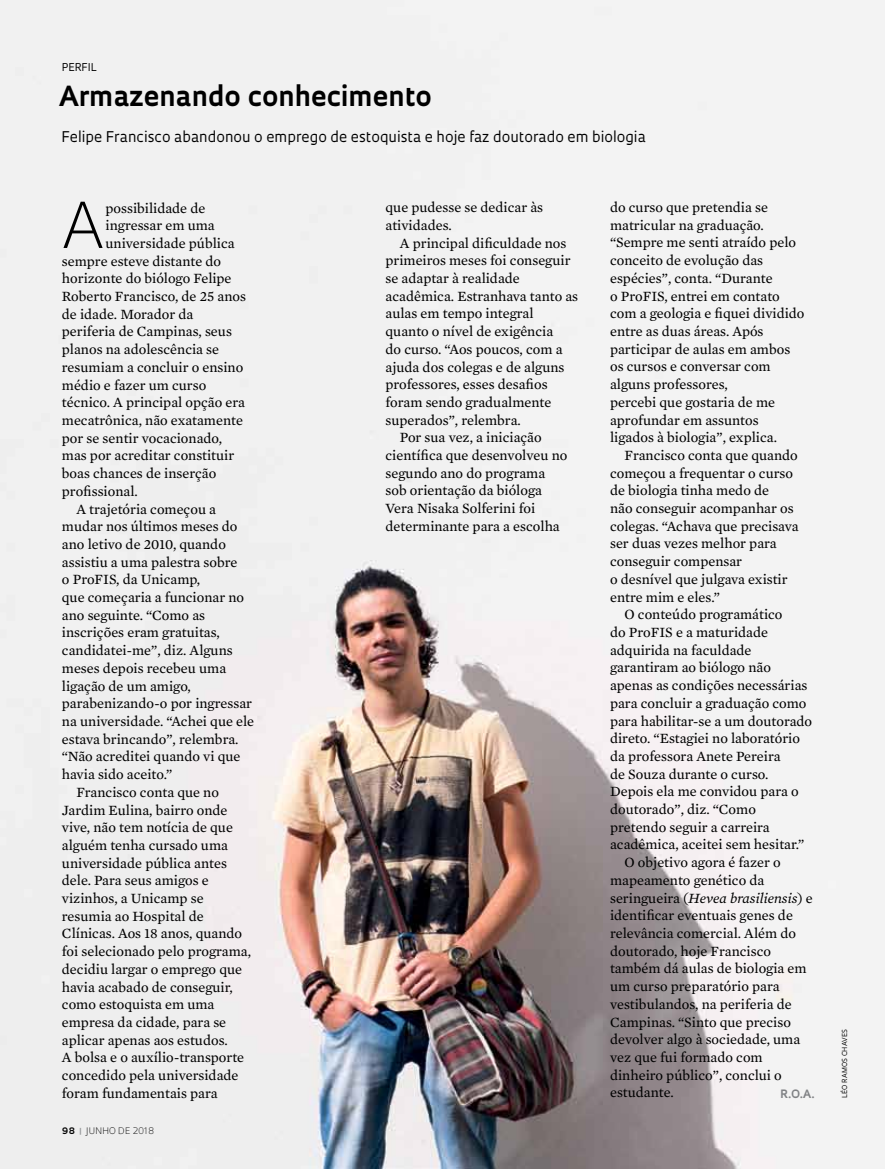
<style>
.page{position:relative;width:885px;height:1169px;background:#fff}
.page>*{position:absolute;margin:0;border:0;box-sizing:border-box;transform-origin:0 0}
.t1{font:300 61.35px "Oculum";color:#000}
.t2{font:700 27px "Oculum";color:#000}
.t3{font:14.4px/17.7px "Mercury Text G2";color:#000}
.t4{font:14.4px "Oculum";color:#000}
.t5{font:italic 14.4px "Mercury Text G2";color:#000}
.t6{font:700 11.25px "Oculum";color:#808285}
.t7{font:10.5px "Oculum";letter-spacing:.005em;color:#000}
.t8{font:300 8.7px "Oculum";letter-spacing:.015em;color:#000}
.t9{font:6.75px "Oculum";letter-spacing:.035em;color:#000}
.s1{font-weight:700}
.s2{font-weight:700;color:#939598}
.s3{font-style:normal}
</style>
<div class="page">
<img style="left:0;top:0;width:885px;height:1168px">
<p class="t7" style="left:62px;top:60px;width:33px">perfil</p>
<h2 class="t2" style="left:58px;top:78px;width:375px">Armazenando conhecimento</h2>
<p class="t4" style="left:61px;top:127px;width:586px">Felipe Francisco abandonou o emprego de estoquista e hoje faz doutorado em biologia</p>
<h1 class="t1" style="left:62px;top:183px;width:41px">A</h1>
<p class="t3" style="left:106px;top:198px;width:101px">possibilidade de</p>
<p class="t3" style="left:106px;top:216px;width:111px">ingressar em uma</p>
<p class="t3" style="left:106px;top:233px;width:131px">universidade pública</p>
<p class="t3" style="left:62px;top:251px;width:161px">sempre esteve distante do</p>
<p class="t3" style="left:62px;top:269px;width:171px">horizonte do biólogo Felipe</p>
<p class="t3" style="left:62px;top:287px;width:186px">Roberto Francisco, de 25 anos</p>
<p class="t3" style="left:62px;top:304px;width:133px">de idade. Morador da</p>
<p class="t3" style="left:62px;top:322px;width:172px">periferia de Campinas, seus</p>
<p class="t3" style="left:62px;top:340px;width:159px">planos na adolescência se</p>
<p class="t3" style="left:62px;top:357px;width:183px">resumiam a concluir o ensino</p>
<p class="t3" style="left:62px;top:375px;width:146px">médio e fazer um curso</p>
<p class="t3" style="left:62px;top:393px;width:185px">técnico. A principal opção era</p>
<p class="t3" style="left:62px;top:410px;width:183px">mecatrônica, não exatamente</p>
<p class="t3" style="left:62px;top:428px;width:162px">por se sentir vocacionado,</p>
<p class="t3" style="left:62px;top:446px;width:174px">mas por acreditar constituir</p>
<p class="t3" style="left:62px;top:464px;width:156px">boas chances de inserção</p>
<p class="t3" style="left:62px;top:481px;width:77px">profissional.</p>
<p class="t3" style="left:76px;top:499px;width:141px">A trajetória começou a</p>
<p class="t3" style="left:62px;top:517px;width:177px">mudar nos últimos meses do</p>
<p class="t3" style="left:62px;top:534px;width:166px">ano letivo de 2010, quando</p>
<p class="t3" style="left:62px;top:552px;width:177px">assistiu a uma palestra sobre</p>
<p class="t3" style="left:62px;top:570px;width:140px">o ProFIS, da Unicamp,</p>
<p class="t3" style="left:62px;top:587px;width:184px">que começaria a funcionar no</p>
<p class="t3" style="left:62px;top:605px;width:145px">ano seguinte. “Como as</p>
<p class="t3" style="left:62px;top:623px;width:159px">inscrições eram gratuitas,</p>
<p class="t3" style="left:62px;top:641px;width:172px">candidatei-me”, diz. Alguns</p>
<p class="t3" style="left:62px;top:658px;width:166px">meses depois recebeu uma</p>
<p class="t3" style="left:62px;top:676px;width:130px">ligação de um amigo,</p>
<p class="t3" style="left:62px;top:694px;width:192px">parabenizando-o por ingressar</p>
<p class="t3" style="left:62px;top:711px;width:194px">na universidade. “Achei que ele</p>
<p class="t3" style="left:62px;top:729px;width:178px">estava brincando”, relembra.</p>
<p class="t3" style="left:62px;top:747px;width:180px">“Não acreditei quando vi que</p>
<p class="t3" style="left:62px;top:764px;width:112px">havia sido aceito.”</p>
<p class="t3" style="left:76px;top:782px;width:144px">Francisco conta que no</p>
<p class="t3" style="left:62px;top:800px;width:167px">Jardim Eulina, bairro onde</p>
<p class="t3" style="left:62px;top:817px;width:173px">vive, não tem notícia de que</p>
<p class="t3" style="left:62px;top:835px;width:168px">alguém tenha cursado uma</p>
<p class="t3" style="left:62px;top:853px;width:167px">universidade pública antes</p>
<p class="t3" style="left:62px;top:871px;width:148px">dele. Para seus amigos e</p>
<p class="t3" style="left:62px;top:888px;width:143px">vizinhos, a Unicamp se</p>
<p class="t3" style="left:62px;top:906px;width:143px">resumia ao Hospital de</p>
<p class="t3" style="left:62px;top:924px;width:182px">Clínicas. Aos 18 anos, quando</p>
<p class="t3" style="left:62px;top:941px;width:191px">foi selecionado pelo programa,</p>
<p class="t3" style="left:62px;top:959px;width:182px">decidiu largar o emprego que</p>
<p class="t3" style="left:62px;top:977px;width:173px">havia acabado de conseguir,</p>
<p class="t3" style="left:62px;top:994px;width:154px">como estoquista em uma</p>
<p class="t3" style="left:62px;top:1012px;width:166px">empresa da cidade, para se</p>
<p class="t3" style="left:62px;top:1030px;width:167px">aplicar apenas aos estudos.</p>
<p class="t3" style="left:62px;top:1048px;width:184px">A bolsa e o auxílio-transporte</p>
<p class="t3" style="left:62px;top:1065px;width:178px">concedido pela universidade</p>
<p class="t3" style="left:62px;top:1083px;width:157px">foram fundamentais para</p>
<p class="t8" style="left:62px;top:1124px;width:94px"><span class="s1">98</span> <span class="s2">|</span> JUNHO DE 2018</p>
<p class="t3" style="left:386px;top:198px;width:159px">que pudesse se dedicar às atividades.</p>
<p class="t3" style="left:400px;top:233px;width:168px">A principal dificuldade nos</p>
<p class="t3" style="left:386px;top:251px;width:187px">primeiros meses foi conseguir</p>
<p class="t3" style="left:386px;top:269px;width:136px">se adaptar à realidade</p>
<p class="t3" style="left:386px;top:286px;width:194px">acadêmica. Estranhava tanto as</p>
<p class="t3" style="left:386px;top:304px;width:149px">aulas em tempo integral</p>
<p class="t3" style="left:386px;top:322px;width:169px">quanto o nível de exigência</p>
<p class="t3" style="left:386px;top:339px;width:179px">do curso. “Aos poucos, com a</p>
<p class="t3" style="left:386px;top:357px;width:180px">ajuda dos colegas e de alguns</p>
<p class="t3" style="left:386px;top:375px;width:164px">professores, esses desafios</p>
<p class="t3" style="left:386px;top:392px;width:167px">foram sendo gradualmente</p>
<p class="t3" style="left:386px;top:410px;width:137px">superados”, relembra.</p>
<p class="t3" style="left:400px;top:428px;width:143px">Por sua vez, a iniciação</p>
<p class="t3" style="left:386px;top:445px;width:183px">científica que desenvolveu no</p>
<p class="t3" style="left:386px;top:463px;width:161px">segundo ano do programa</p>
<p class="t3" style="left:386px;top:481px;width:158px">sob orientação da bióloga</p>
<p class="t3" style="left:386px;top:499px;width:151px">Vera Nisaka Solferini foi</p>
<p class="t3" style="left:386px;top:516px;width:176px">determinante para a escolha</p>
<p class="t3" style="left:610px;top:198px;width:196px">do curso que pretendia se matricular na graduação. “Sempre me senti atraído pelo conceito de evolução das espécies”, conta. “Durante<br>o ProFIS, entrei em contato com a geologia e fiquei dividido entre as duas áreas. Após participar de aulas em ambos os cursos e conversar com alguns professores,<br>percebi que gostaria de me aprofundar em assuntos ligados à biologia”, explica.</p>
<p class="t3" style="left:610px;top:445px;width:190px;text-indent:14px">Francisco conta que quando começou a frequentar o curso de biologia tinha medo de<br>não conseguir acompanhar os colegas. “Achava que precisava ser duas vezes melhor para conseguir compensar<br>o desnível que julgava existir entre mim e eles.”</p>
<p class="t3" style="left:624px;top:605px;width:160px">O conteúdo programático</p>
<p class="t3" style="left:610px;top:622px;width:159px">do ProFIS e a maturidade</p>
<p class="t3" style="left:610px;top:640px;width:143px">adquirida na faculdade</p>
<p class="t3" style="left:610px;top:658px;width:162px">garantiram ao biólogo não</p>
<p class="t3" style="left:610px;top:675px;width:199px">apenas as condições necessárias</p>
<p class="t3" style="left:610px;top:693px;width:198px">para concluir a graduação como</p>
<p class="t3" style="left:610px;top:711px;width:204px">para habilitar-se a um doutorado</p>
<p class="t3" style="left:610px;top:729px;width:191px">direto. “Estagiei no laboratório</p>
<p class="t3" style="left:610px;top:746px;width:172px">da professora Anete Pereira</p>
<p class="t3" style="left:610px;top:764px;width:160px">de Souza durante o curso.</p>
<p class="t3" style="left:610px;top:782px;width:190px">Depois ela me convidou para o</p>
<p class="t3" style="left:610px;top:799px;width:147px">doutorado”, diz. “Como</p>
<p class="t3" style="left:610px;top:817px;width:161px">pretendo seguir a carreira</p>
<p class="t3" style="left:610px;top:835px;width:196px">acadêmica, aceitei sem hesitar.”</p>
<p class="t3" style="left:624px;top:852px;width:158px">O objetivo agora é fazer o</p>
<p class="t3" style="left:610px;top:870px;width:156px">mapeamento genético da</p>
<p class="t5" style="left:610px;top:887px;width:204px"><span class="s3">seringueira (</span>Hevea brasiliensis<span class="s3">) e</span></p>
<p class="t3" style="left:610px;top:905px;width:184px">identificar eventuais genes de</p>
<p class="t3" style="left:610px;top:923px;width:187px">relevância comercial. Além do</p>
<p class="t3" style="left:610px;top:941px;width:163px">doutorado, hoje Francisco</p>
<p class="t3" style="left:610px;top:959px;width:198px">também dá aulas de biologia em</p>
<p class="t3" style="left:610px;top:976px;width:171px">um curso preparatório para</p>
<p class="t3" style="left:610px;top:994px;width:183px">vestibulandos, na periferia de</p>
<p class="t3" style="left:610px;top:1012px;width:182px">Campinas. “Sinto que preciso</p>
<p class="t3" style="left:610px;top:1029px;width:192px">devolver algo à sociedade, uma</p>
<p class="t3" style="left:610px;top:1047px;width:154px">vez que fui formado com</p>
<p class="t3" style="left:610px;top:1065px;width:173px">dinheiro público”, conclui o</p>
<p class="t3" style="left:610px;top:1082px;width:65px">estudante.</p>
<p class="t6" style="left:780px;top:1086px;width:35px">R.O.A.</p>
<p class="t9" style="left:840px;top:1097px;width:70px;rotate:-90deg">léo ramos chaves</p>
</div>
